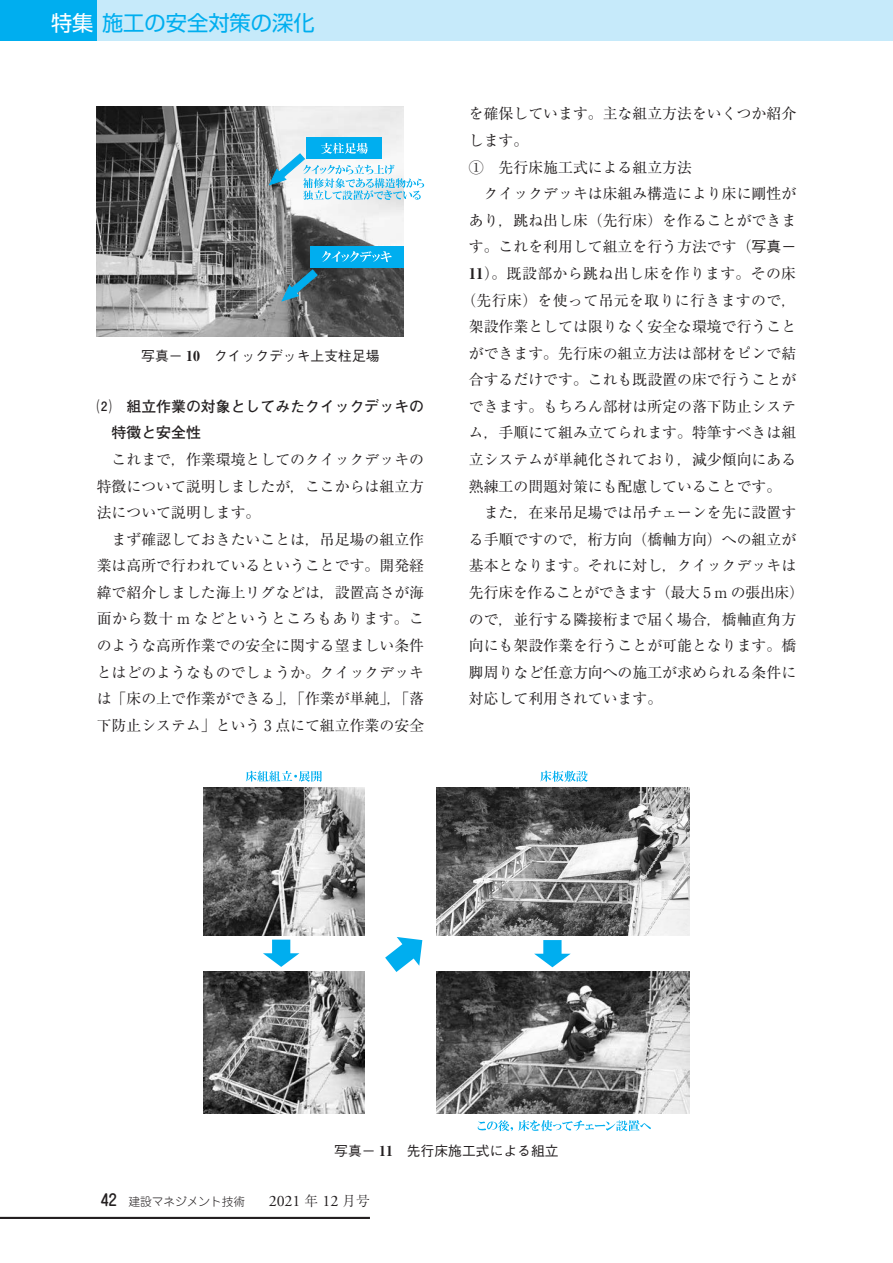
<style>
.page{position:relative;width:893px;height:1263px;background:#fff}
.page>*{position:absolute;margin:0;border:0;box-sizing:border-box;transform-origin:0 0}
.t1{font:21.3px "Shin Go Pr 6 N";color:#00aeef}
.本文_14Q{font:14.85px/26.5px "Ryumin Pr 6 N";color:#231f20;text-align:justify}
.本文_14Q-2{font:14.85px "Ryumin Pr 6 N";letter-spacing:.025em;color:#231f20}
.中見出し__1___太ゴ_前アキ{font:700 14.85px/26.5px "Futo Go B101 Pr 6 N";color:#231f20}
.小見出し__など{font:14.85px "Ryumin Pr 6 N";color:#231f20}
.キャプション{font:500 13.8px "Gothic BBB Pr 6 N";color:#231f20}
.t2{font:300 11.7px "Jun 101 Pro";color:#231f20}
.s1{color:#fff}
.s2{font-family:"Ryumin Pr 6 N";font-weight:800}
.s3{font-family:"Gothic BBB Pr 6 N";font-weight:500}
.s4{font-weight:800}
.s5{font-family:"Jun 34 Pro";font-weight:500;font-size:15.9px}
.s6{font-family:"Adobe Garamond Pro";font-weight:400;font-size:15.9px}
.s7{font-family:"Ryumin Pr 6 N";font-size:13.8px}
</style>
<div class="page">
<div style="left:0;top:0;width:98px;height:40px;background:#00aeef"></div>
<div style="left:98px;top:0;width:795px;height:40px;background:#c6eafa"></div>
<img style="left:97px;top:106px;width:306px;height:230px">
<div style="left:307px;top:138px;width:75px;height:21px;background:#00aeef"></div>
<svg style="left:268px;top:143px;width:156px;height:57px"></svg>
<svg style="left:281px;top:269px;width:37px;height:33px"></svg>
<div style="left:310px;top:246px;width:93px;height:21px;background:#00aeef"></div>
<svg style="left:322px;top:251px;width:70px;height:11px"></svg>
<img style="left:203px;top:788px;width:161px;height:147px">
<img style="left:203px;top:971px;width:161px;height:143px">
<img style="left:437px;top:788px;width:253px;height:147px">
<img style="left:436px;top:971px;width:254px;height:143px">
<svg style="left:246px;top:771px;width:76px;height:11px"></svg>
<svg style="left:540px;top:771px;width:48px;height:11px"></svg>
<svg style="left:478px;top:1120px;width:173px;height:11px"></svg>
<svg style="left:263px;top:940px;width:36px;height:27px"></svg>
<svg style="left:385px;top:937px;width:37px;height:35px"></svg>
<svg style="left:534px;top:940px;width:37px;height:27px"></svg>
<hr style="left:0;top:1217px;width:370px;height:2px;background:#231f20">
<h1 class="t1" style="left:51px;top:6px;width:265px"><span class="s1">特集</span>施工の安全対策の深化</h1>
<p class="キャプション" style="left:141px;top:345px;width:240px">写真－ <span class="s2">10</span>　クイックデッキ上支柱足場</p>
<p class="中見出し__1___太ゴ_前アキ" style="left:112px;top:392px;width:314px;text-indent:-15px">⑵　組立作業の対象としてみたクイックデッキの特徴と安全性</p>
<p class="本文_14Q" style="left:97px;top:445px;width:329px;text-indent:15px">これまで，作業環境としてのクイックデッキの特徴について説明しましたが，ここからは組立方法について説明します。</p>
<p class="本文_14Q" style="left:97px;top:525px;width:329px;text-indent:15px">まず確認しておきたいことは，吊足場の組立作業は高所で行われているということです。開発経緯で紹介しました海上リグなどは，設置高さが海面から数十 m などというところもあります。このような高所作業での安全に関する望ましい条件とはどのようなものでしょうか。クイックデッキは「床の上で作業ができる」，「作業が単純」，「落下防止システム」という 3 点にて組立作業の安全</p>
<p class="本文_14Q" style="left:469px;top:100px;width:329px">を確保しています。主な組立方法をいくつか紹介します。</p>
<p class="小見出し__など" style="left:469px;top:155px;width:225px">①　先行床施工式による組立方法</p>
<p class="本文_14Q" style="left:484px;top:180px;width:314px">クイックデッキは床組み構造により床に剛性が</p>
<p class="本文_14Q" style="left:469px;top:206px;width:329px">あり，跳ね出し床（先行床）を作ることができま</p>
<p class="本文_14Q" style="left:469px;top:233px;width:329px">す。これを利用して組立を行う方法です（<span class="s3">写真－</span></p>
<p class="本文_14Q-2" style="left:469px;top:262px;width:329px"><span class="s4">11</span>）。既設部から跳ね出し床を作ります。その床</p>
<p class="本文_14Q-2" style="left:461px;top:288px;width:336px">（先行床）を使って吊元を取りに行きますので，</p>
<p class="本文_14Q" style="left:469px;top:312px;width:329px">架設作業としては限りなく安全な環境で行うこと</p>
<p class="本文_14Q" style="left:469px;top:339px;width:329px">ができます。先行床の組立方法は部材をピンで結</p>
<p class="本文_14Q" style="left:469px;top:366px;width:329px">合するだけです。これも既設置の床で行うことが</p>
<p class="本文_14Q" style="left:469px;top:392px;width:329px">できます。もちろん部材は所定の落下防止システ</p>
<p class="本文_14Q" style="left:469px;top:419px;width:329px">ム，手順にて組み立てられます。特筆すべきは組</p>
<p class="本文_14Q" style="left:469px;top:445px;width:329px">立システムが単純化されており，減少傾向にある</p>
<p class="本文_14Q" style="left:469px;top:472px;width:314px">熟練工の問題対策にも配慮していることです。</p>
<p class="本文_14Q" style="left:469px;top:499px;width:337px;text-align:left;text-indent:15px">また，在来吊足場では吊チェーンを先に設置する手順ですので，桁方向（橋軸方向）への組立が基本となります。それに対し，クイックデッキは先行床を作ることができます（最大 5 m の張出床）ので，並行する隣接桁まで届く場合，橋軸直角方向にも架設作業を行うことが可能となります。橋脚周りなど任意方向への施工が求められる条件に対応して利用されています。</p>
<p class="キャプション" style="left:334px;top:1140px;width:226px">写真－ <span class="s2">11</span>　先行床施工式による組立</p>
<p class="t2" style="left:101px;top:1192px;width:270px"><span class="s5">42</span> 建設マネジメント技術　　<span class="s6">2021</span> <span class="s7">年</span> <span class="s6">12</span> <span class="s7">月号</span></p>
</div>
